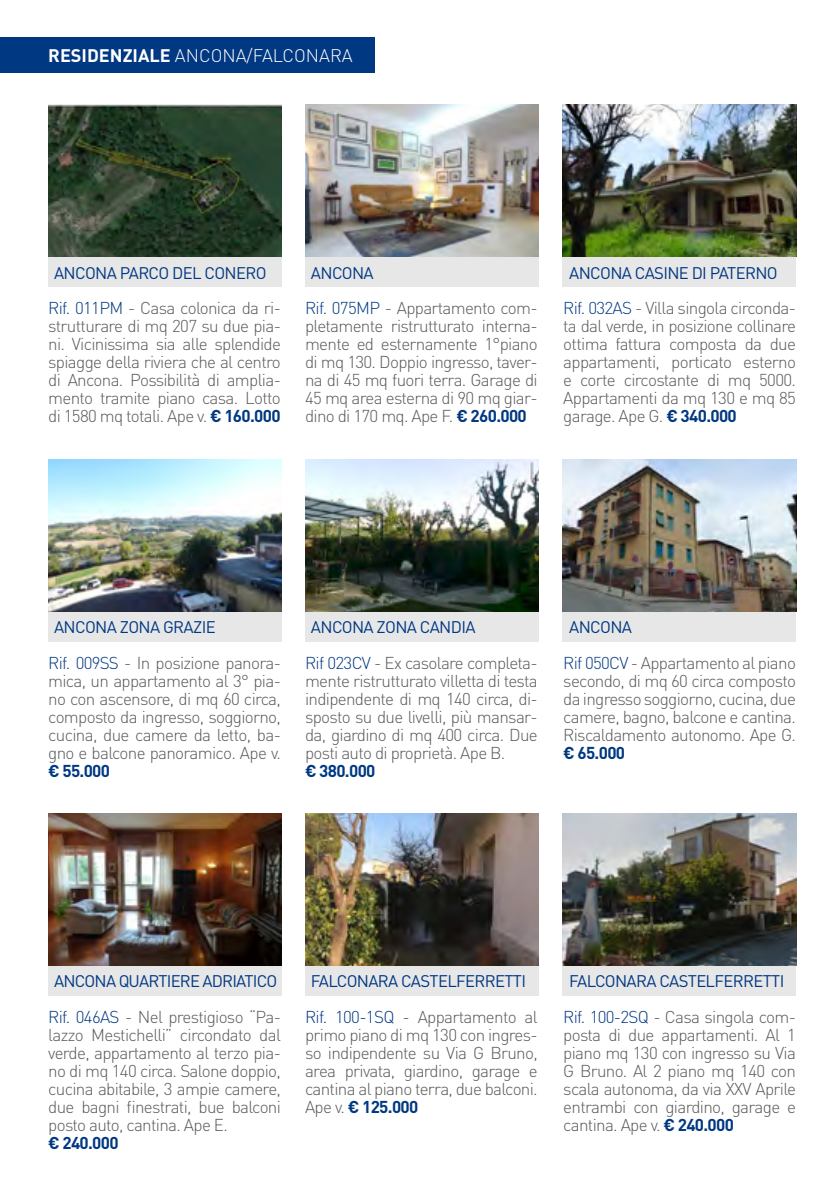
<style>
.page{position:relative;width:840px;height:1191px;background:#fff}
.page>*{position:absolute;margin:0;border:0;box-sizing:border-box;transform-origin:0 0}
.t1{font:300 18px "DIN";letter-spacing:-.02em;color:#fff}
.t2{font:300 17px/18px "DIN";letter-spacing:-.04em;color:#58585a;text-align:justify}
.t3{font:700 17px "DIN";letter-spacing:-.04em;color:#003882}
.t4{font:16.6px "DIN";letter-spacing:-.04em;color:#003882}
.s1{font-weight:700}
.s2{color:#003882}
.s3{font-weight:700;color:#003882}
</style>
<div class="page">
<div style="left:0;top:37px;width:374px;height:35px;background:#003882"></div>
<div style="left:48px;top:105px;width:233px;height:182px;background:#e7e7e8"></div>
<div style="left:305px;top:105px;width:233px;height:182px;background:#e7e7e8"></div>
<img style="left:48px;top:105px;width:233px;height:152px">
<img style="left:305px;top:105px;width:233px;height:152px">
<div style="left:48px;top:459px;width:233px;height:182px;background:#e7e7e8"></div>
<img style="left:48px;top:459px;width:233px;height:152px">
<div style="left:562px;top:105px;width:233px;height:182px;background:#e7e7e8"></div>
<img style="left:562px;top:105px;width:233px;height:152px">
<div style="left:48px;top:814px;width:233px;height:181px;background:#e7e7e8"></div>
<img style="left:48px;top:814px;width:233px;height:151px">
<div style="left:305px;top:814px;width:233px;height:181px;background:#e7e7e8"></div>
<img style="left:305px;top:814px;width:233px;height:151px">
<div style="left:562px;top:814px;width:233px;height:181px;background:#e7e7e8"></div>
<img style="left:562px;top:814px;width:233px;height:151px">
<div style="left:305px;top:459px;width:233px;height:182px;background:#e7e7e8"></div>
<img style="left:305px;top:459px;width:233px;height:152px">
<div style="left:562px;top:459px;width:233px;height:182px;background:#e7e7e8"></div>
<img style="left:562px;top:459px;width:233px;height:152px">
<p class="t1" style="left:48px;top:44px;width:283px"><span class="s1">RESIDENZIALE</span> Anc ona/Falc onara</p>
<p class="t4" style="left:54px;top:262px;width:214px">ANCONA PARCO DEL CONERO</p>
<p class="t4" style="left:311px;top:262px;width:64px">ANCONA</p>
<p class="t2" style="left:48px;top:299px;width:234px"><span class="s2">Rif. 011PM</span> - Casa colonica da ri&shy;strutturare di mq 207 su due pia&shy;ni. Vicinissima sia alle splendide spiagge della riviera che al centro di Ancona. Possibilità di amplia&shy;mento tramite piano casa. Lotto di 1580 mq totali. Ape v. <span class="s3">€ 160.000</span></p>
<p class="t2" style="left:305px;top:299px;width:234px"><span class="s2">Rif. 075MP</span> - Appartamento com&shy;pletamente ristrutturato interna&shy;mente ed esternamente 1°piano di mq 130. Doppio ingresso, taver&shy;na di 45 mq fuori terra. Garage di 45 mq area esterna di 90 mq giar&shy;dino di 170 mq. Ape F. <span class="s3">€ 260.000</span></p>
<p class="t4" style="left:569px;top:262px;width:210px">ANCONA CASINE DI PATERNO</p>
<p class="t2" style="left:563px;top:299px;width:234px"><span class="s2">Rif. 032AS</span> - Villa singola circonda&shy;ta dal verde, in posizione collinare ottima fattura composta da due appartamenti, porticato esterno e corte circostante di mq 5000.<br>Appartamenti da mq 130 e mq 85 garage. Ape G . <span class="s3">€ 340.000</span></p>
<p class="t4" style="left:54px;top:616px;width:163px">ANCONA ZONA GRAZIE</p>
<p class="t2" style="left:48px;top:653px;width:234px"><span class="s2">Rif. 009SS</span> - In posizione panora&shy;mica, un appartamento al 3° pia&shy;no con ascensore, di mq 60 circa, composto da ingresso, soggiorno, cucina, due camere da letto, ba&shy;gno e balcone panoramico. Ape v.</p>
<p class="t3" style="left:48px;top:759px;width:63px">€ 55.000</p>
<p class="t4" style="left:311px;top:616px;width:166px">ANCONA ZONA CANDIA</p>
<p class="t2" style="left:305px;top:653px;width:234px"><span class="s2">Rif 023CV</span> - Ex casolare completa&shy;mente ristrutturato villetta di testa indipendente di mq 140 circa, di&shy;sposto su due livelli, più mansar&shy;da, giardino di mq 400 circa. Due posti auto di proprietà. Ape B.</p>
<p class="t3" style="left:305px;top:759px;width:72px">€ 380.000</p>
<p class="t4" style="left:569px;top:616px;width:12px">ANCONA</p>
<p class="t2" style="left:563px;top:653px;width:234px"><span class="s2">Rif 050CV</span> - Appartamento al piano secondo, di mq 60 circa composto da ingresso soggiorno, cucina, due camere, bagno, balcone e cantina.<br>Riscaldamento autonomo. Ape G.</p>
<p class="t3" style="left:563px;top:741px;width:63px">€ 65.000</p>
<p class="t4" style="left:54px;top:971px;width:224px">ANCONA QUARTIERE ADRIATICO</p>
<p class="t2" style="left:48px;top:1008px;width:234px"><span class="s2">Rif. 046AS</span> - N el prestigioso “Pa&shy;lazzo Mestichelli” circondato dal verde, appartamento al terzo pia&shy;no di mq 140 circa. Salone doppio, cucina abitabile, 3 ampie camere, due bagni finestrati, bue balconi posto auto, cantina. Ape E.</p>
<p class="t3" style="left:48px;top:1132px;width:72px">€ 240.000</p>
<p class="t4" style="left:311px;top:971px;width:216px">FALCONARA CASTELFERRETTI</p>
<p class="t4" style="left:569px;top:971px;width:216px">FALCONARA CASTELFERRETTI</p>
<p class="t2" style="left:563px;top:1008px;width:234px"><span class="s2">Rif. 100-2SQ</span> - Casa singola com&shy;posta di due appartamenti. Al 1 piano mq 130 con ingresso su Via G Bruno. Al 2 piano mq 140 con scala autonoma, da via XXV Aprile entrambi con giardino, garage e cantina. Ape v. <span class="s3">€ 240.000</span></p>
<p class="t2" style="left:305px;top:1008px;width:234px"><span class="s2">Rif. 100-1SQ</span> - Appartamento al primo piano di mq 130 con ingres&shy;so indipendente su Via G Bruno, area privata, giardino, garage e cantina al piano terra, due balconi.<br>Ape v. <span class="s3">€ 125.000</span></p>
</div>
